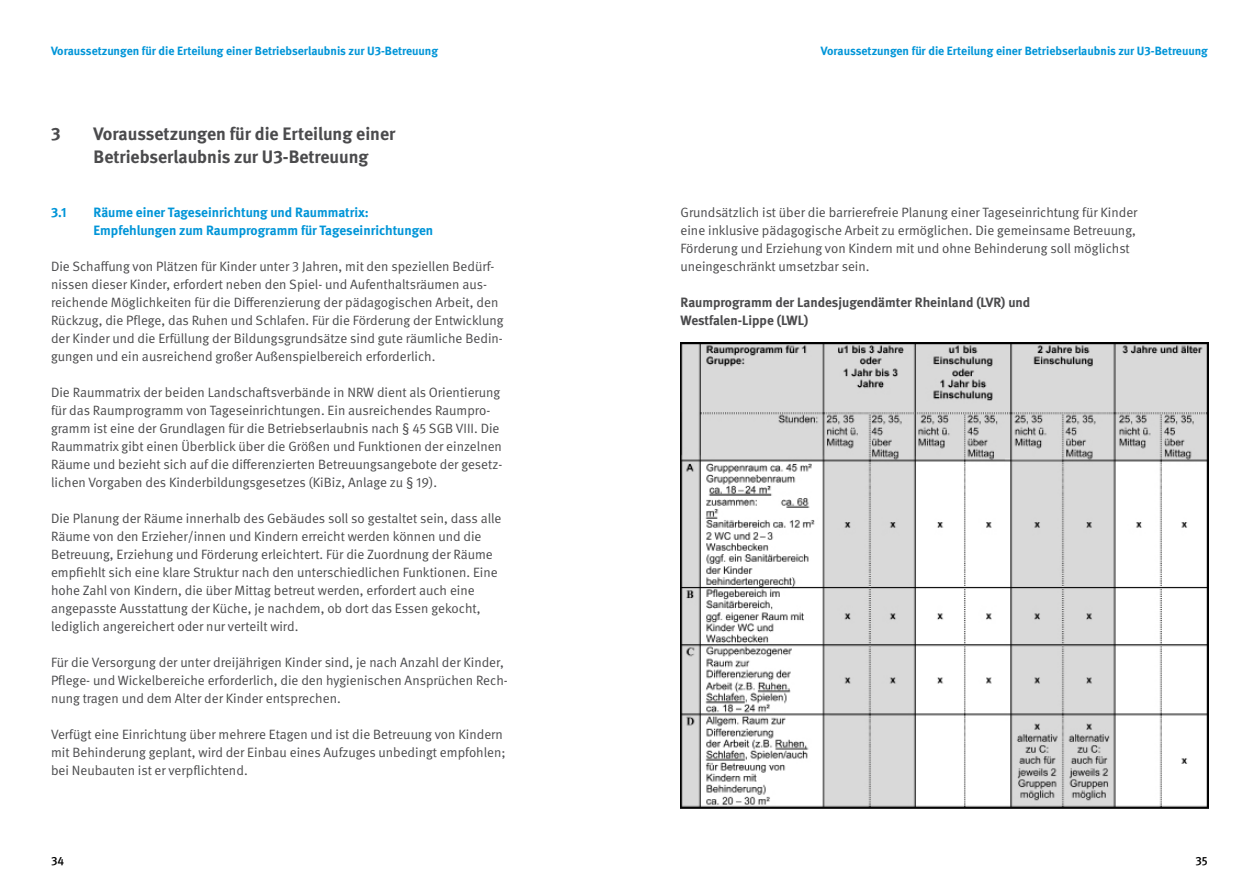
<style>
.page{position:relative;width:1259px;height:893px;background:#fff}
.page>*{position:absolute;margin:0;border:0;box-sizing:border-box;transform-origin:0 0}
.t1{font:700 18px/22.5px "DGUV Meta";color:#4b4b4d}
.t2{font:13.5px/18px "DGUV Meta";color:#4b4b4d}
.t3{font:700 13.5px/18px "DGUV Meta";color:#0095d8}
.t4{font:700 13.5px/18px "DGUV Meta";color:#4b4b4d}
.t5{font:700 12px "DGUV Meta";color:#0095d8}
.t6{font:500 12px "DGUV Meta";color:#000}
</style>
<div class="page">
<img style="left:680px;top:343px;width:528px;height:465px">
<p class="t5" style="left:51px;top:44px;width:388px">Voraussetzungen für die Erteilung einer Betriebserlaubnis zur U3-Betreuung</p>
<p class="t5" style="left:821px;top:44px;width:388px">Voraussetzungen für die Erteilung einer Betriebserlaubnis zur U3-Betreuung</p>
<h1 class="t1" style="left:51px;top:123px;width:11px">3</h1>
<h1 class="t1" style="left:94px;top:123px;width:303px">Voraussetzungen für die Erteilung einer<br>Betriebserlaubnis zur U3-Betreuung</h1>
<p class="t3" style="left:51px;top:204px;width:17px">3.1</p>
<p class="t3" style="left:94px;top:204px;width:341px">Räume einer Tageseinrichtung und Raummatrix:<br>Empfehlungen zum Raumprogramm für Tageseinrichtungen</p>
<p class="t2" style="left:51px;top:257px;width:454px">Die Schaffung von Plätzen für Kinder unter 3 Jahren, mit den speziellen Bedürf&shy;nissen dieser Kinder, erfordert neben den Spiel- und Aufenthaltsräumen aus&shy;reichende Möglichkeiten für die Differenzierung der pädagogischen Arbeit, den Rückzug, die Pflege, das Ruhen und Schlafen. Für die Förderung der Entwicklung der Kinder und die Erfüllung der Bildungsgrundsätze sind gute räumliche Bedin&shy;gungen und ein ausreichend großer Außenspielbereich erforderlich.</p>
<p class="t2" style="left:51px;top:383px;width:453px">Die Raummatrix der beiden Landschaftsverbände in NRW dient als Orientierung für das Raumprogramm von Tageseinrichtungen. Ein ausreichendes Raumpro&shy;gramm ist eine der Grundlagen für die Betriebserlaubnis nach § 45 SGB VIII. Die Raummatrix gibt einen Überblick über die Größen und Funktionen der einzelnen Räume und bezieht sich auf die differenzierten Betreuungsangebote der gesetz&shy;lichen Vorgaben des Kinderbildungsgesetzes (KiBiz, Anlage zu § 19).</p>
<p class="t2" style="left:51px;top:509px;width:452px">Die Planung der Räume innerhalb des Gebäudes soll so gestaltet sein, dass alle Räume von den Erzieher/innen und Kindern erreicht werden können und die Betreuung, Erziehung und Förderung erleichtert. Für die Zuordnung der Räume empfiehlt sich eine klare Struktur nach den unterschiedlichen Funktionen. Eine hohe Zahl von Kindern, die über Mittag betreut werden, erfordert auch eine angepasste Ausstattung der Küche, je nachdem, ob dort das Essen gekocht, lediglich angereichert oder nur verteilt wird.</p>
<p class="t2" style="left:51px;top:653px;width:458px">Für die Versorgung der unter dreijährigen Kinder sind, je nach Anzahl der Kinder,<br>Pflege- und Wickelbereiche erforderlich, die den hygienischen Ansprüchen Rech&shy;nung tragen und dem Alter der Kinder entsprechen.</p>
<p class="t2" style="left:51px;top:725px;width:456px">Verfügt eine Einrichtung über mehrere Etagen und ist die Betreuung von Kindern mit Behinderung geplant, wird der Einbau eines Aufzuges unbedingt empfohlen; bei Neubauten ist er verpflichtend.</p>
<p class="t2" style="left:680px;top:204px;width:458px">Grundsätzlich ist über die barrierefreie Planung einer Tageseinrichtung für Kinder eine inklusive pädagogische Arbeit zu ermöglichen. Die gemeinsame Betreuung, Förderung und Erziehung von Kindern mit und ohne Behinderung soll möglichst uneingeschränkt umsetzbar sein.</p>
<p class="t4" style="left:680px;top:294px;width:351px">Raumprogramm der Landesjugendämter Rheinland (LVR) und<br>Westfalen-Lippe (LWL)</p>
<p class="t6" style="left:51px;top:854px;width:15px">34</p>
<p class="t6" style="left:1195px;top:854px;width:14px">35</p>
</div>
